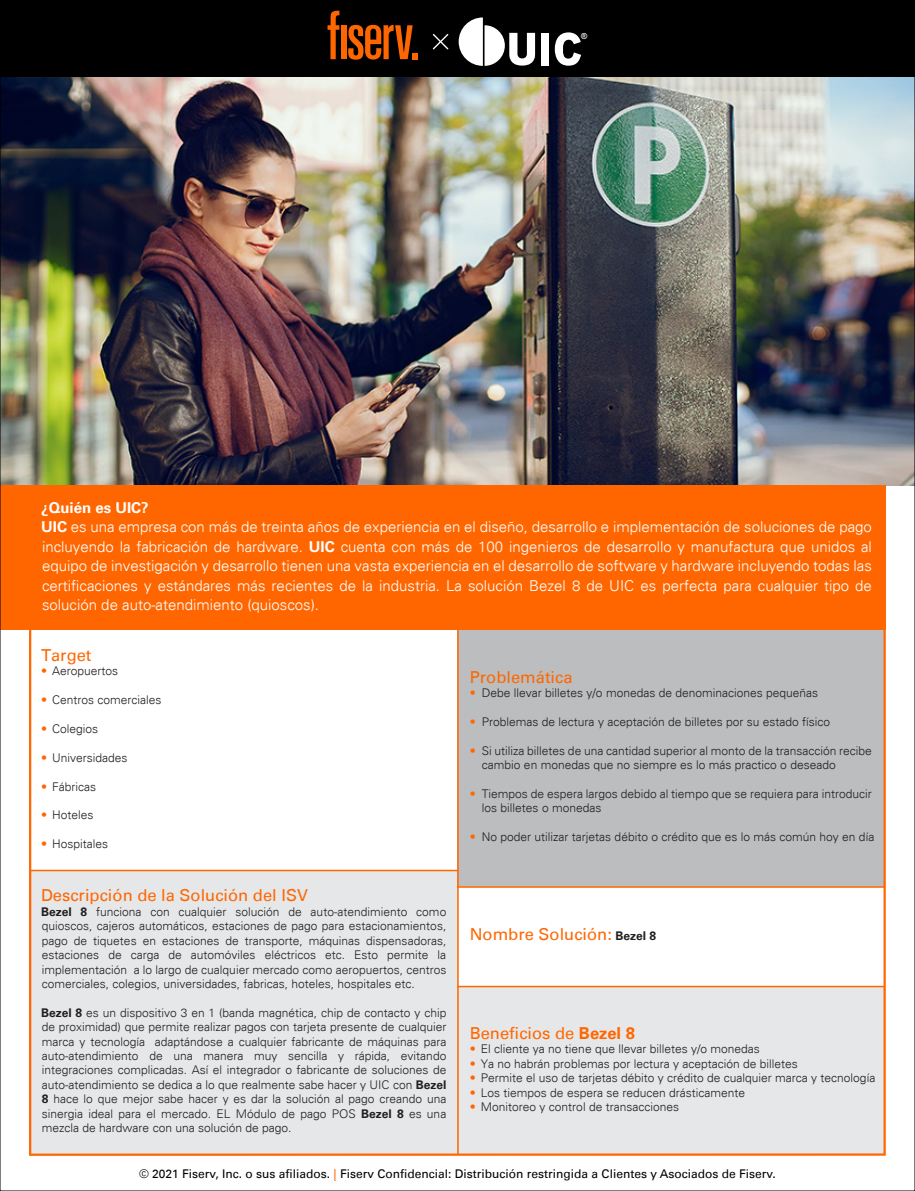
<style>
.page{position:relative;width:915px;height:1191px;background:#fff}
.page>*{position:absolute;margin:0;border:0;box-sizing:border-box;transform-origin:0 0}
.t1{font:16.5px "Univers For Fiserv 55";color:#f60}
.t2{font:300 15px/19.5px "Univers For Fiserv 45";color:#fff;text-align:justify}
.t3{font:700 15px "Univers For Fiserv 65";color:#fff}
.t4{font:300 12px/14.4px "Univers For Fiserv 45";color:#231f20;text-align:justify}
.t5{font:12px "Univers For Fiserv 55";color:#000}
.t6{font:700 8.25px "Arial";color:#fff}
.s1{font-family:"Univers For Fiserv 65";font-weight:700}
.s2{color:#f60}
.s3{font-family:"Univers For Fiserv 65";font-weight:700;font-size:12px;color:#231f20}
</style>
<div class="page">
<img style="left:2px;top:77px;width:910px;height:409px">
<svg style="left:29px;top:630px;width:856px;height:525px"></svg>
<hr style="left:457px;top:568px;width:1px;height:586px;background:#f60">
<div style="left:0;top:486px;width:885px;height:144px;background:#f60"></div>
<hr style="left:457px;top:886px;width:427px;height:1px;background:#f60">
<hr style="left:457px;top:985px;width:427px;height:2px;background:#f60">
<hr style="left:30px;top:869px;width:428px;height:2px;background:#f60">
<div style="left:0;top:0;width:914px;height:77px;background:#000"></div>
<svg style="left:327px;top:11px;width:12px;height:48px"></svg>
<div style="left:341px;top:25px;width:5px;height:34px;background:#f60"></div>
<svg style="left:348px;top:25px;width:70px;height:35px"></svg>
<svg style="left:432px;top:34px;width:17px;height:16px"></svg>
<svg style="left:458px;top:17px;width:78px;height:49px"></svg>
<div style="left:541px;top:33px;width:8px;height:32px;background:#fff"></div>
<svg style="left:554px;top:32px;width:27px;height:34px"></svg>
<p class="t6" style="left:581px;top:31px;width:8px">®</p>
<p class="t3" style="left:41px;top:499px;width:109px">¿Quién es UIC?</p>
<p class="t2" style="left:41px;top:517px;width:832px"><span class="s1">UIC</span> es una empresa con más de treinta años de experiencia en el diseño, desarrollo e implementación de soluciones de pago incluyendo la fabricación de hardware. <span class="s1">UIC</span> cuenta con más de 100 ingenieros de desarrollo y manufactura que unidos al equipo de investigación y desarrollo tienen una vasta experiencia en el desarrollo de software y hardware incluyendo todas las certificaciones y estándares más recientes de la industria. La solución Bezel 8 de UIC es perfecta para cualquier tipo de solución de auto-atendimiento (quioscos).</p>
<h1 class="t1" style="left:41px;top:645px;width:52px">Target</h1>
<p class="t4" style="left:41px;top:664px;width:79px"><span class="s2">•</span> Aeropuertos</p>
<p class="t4" style="left:41px;top:692px;width:122px"><span class="s2">•</span> Centros comerciales</p>
<p class="t4" style="left:41px;top:721px;width:59px"><span class="s2">•</span> Colegios</p>
<p class="t4" style="left:41px;top:750px;width:88px"><span class="s2">•</span> Universidades</p>
<p class="t4" style="left:41px;top:779px;width:57px"><span class="s2">•</span> Fábricas</p>
<p class="t4" style="left:41px;top:808px;width:54px"><span class="s2">•</span> Hoteles</p>
<p class="t4" style="left:41px;top:836px;width:69px"><span class="s2">•</span> Hospitales</p>
<h1 class="t1" style="left:41px;top:886px;width:268px">Descripción de la Solución del ISV</h1>
<p class="t4" style="left:41px;top:904px;width:407px"><span class="s1">Bezel 8</span> funciona con cualquier solución de auto-atendimiento como quioscos, cajeros automáticos, estaciones de pago para estacionamientos, pago de tiquetes en estaciones de transporte, máquinas dispensadoras, estaciones de carga de automóviles eléctricos etc. Esto permite la implementación a lo largo de cualquier mercado como aeropuertos, centros comerciales, colegios, universidades, fabricas, hoteles, hospitales etc.</p>
<p class="t4" style="left:41px;top:1005px;width:407px"><span class="s1">Bezel 8</span> es un dispositivo 3 en 1 (banda magnética, chip de contacto y chip de proximidad) que permite realizar pagos con tarjeta presente de cualquier marca y tecnología adaptándose a cualquier fabricante de máquinas para auto-atendimiento de una manera muy sencilla y rápida, evitando integraciones complicadas. Así el integrador o fabricante de soluciones de auto-atendimiento se dedica a lo que realmente sabe hacer y UIC con <span class="s1">Bezel 8</span> hace lo que mejor sabe hacer y es dar la solución al pago creando una sinergia ideal para el mercado. EL Módulo de pago POS <span class="s1">Bezel 8</span> es una mezcla de hardware con una solución de pago.</p>
<h1 class="t1" style="left:469px;top:667px;width:104px">Problemática</h1>
<p class="t4" style="left:469px;top:685px;width:350px"><span class="s2">•</span> Debe llevar billetes y/o monedas de denominaciones pequeñas</p>
<p class="t4" style="left:469px;top:714px;width:362px"><span class="s2">•</span> Problemas de lectura y aceptación de billetes por su estado físico</p>
<p class="t4" style="left:482px;top:743px;width:391px;text-indent:-12px"><span class="s2">•</span> Si utiliza billetes de una cantidad superior al monto de la transacción recibe cambio en monedas que no siempre es lo más practico o deseado</p>
<p class="t4" style="left:482px;top:786px;width:391px;text-indent:-12px"><span class="s2">•</span> Tiempos de espera largos debido al tiempo que se requiera para introducir los billetes o monedas</p>
<p class="t4" style="left:469px;top:829px;width:406px"><span class="s2">•</span> No poder utilizar tarjetas débito o crédito que es lo más común hoy en día</p>
<h1 class="t1" style="left:469px;top:924px;width:188px">Nombre Solución: <span class="s3">Bezel 8</span></h1>
<h1 class="t1" style="left:469px;top:1023px;width:167px">Beneficios de <span class="s1">Bezel 8</span></h1>
<p class="t4" style="left:469px;top:1042px;width:291px"><span class="s2">•</span> El cliente ya no tiene que llevar billetes y/o monedas</p>
<p class="t4" style="left:469px;top:1056px;width:329px"><span class="s2">•</span> Ya no habrán problemas por lectura y aceptación de billetes</p>
<p class="t4" style="left:469px;top:1070px;width:407px"><span class="s2">•</span> Permite el uso de tarjetas débito y crédito de cualquier marca y tecnología</p>
<p class="t4" style="left:469px;top:1085px;width:277px"><span class="s2">•</span> Los tiempos de espera se reducen drásticamente</p>
<p class="t4" style="left:469px;top:1099px;width:211px"><span class="s2">•</span> Monitoreo y control de transacciones</p>
<p class="t5" style="left:139px;top:1166px;width:638px">© 2021 Fiserv, Inc. o sus afiliados. <span class="s2">|</span> Fiserv Confidencial: Distribución restringida a Clientes y Asociados de Fiserv.</p>
</div>
